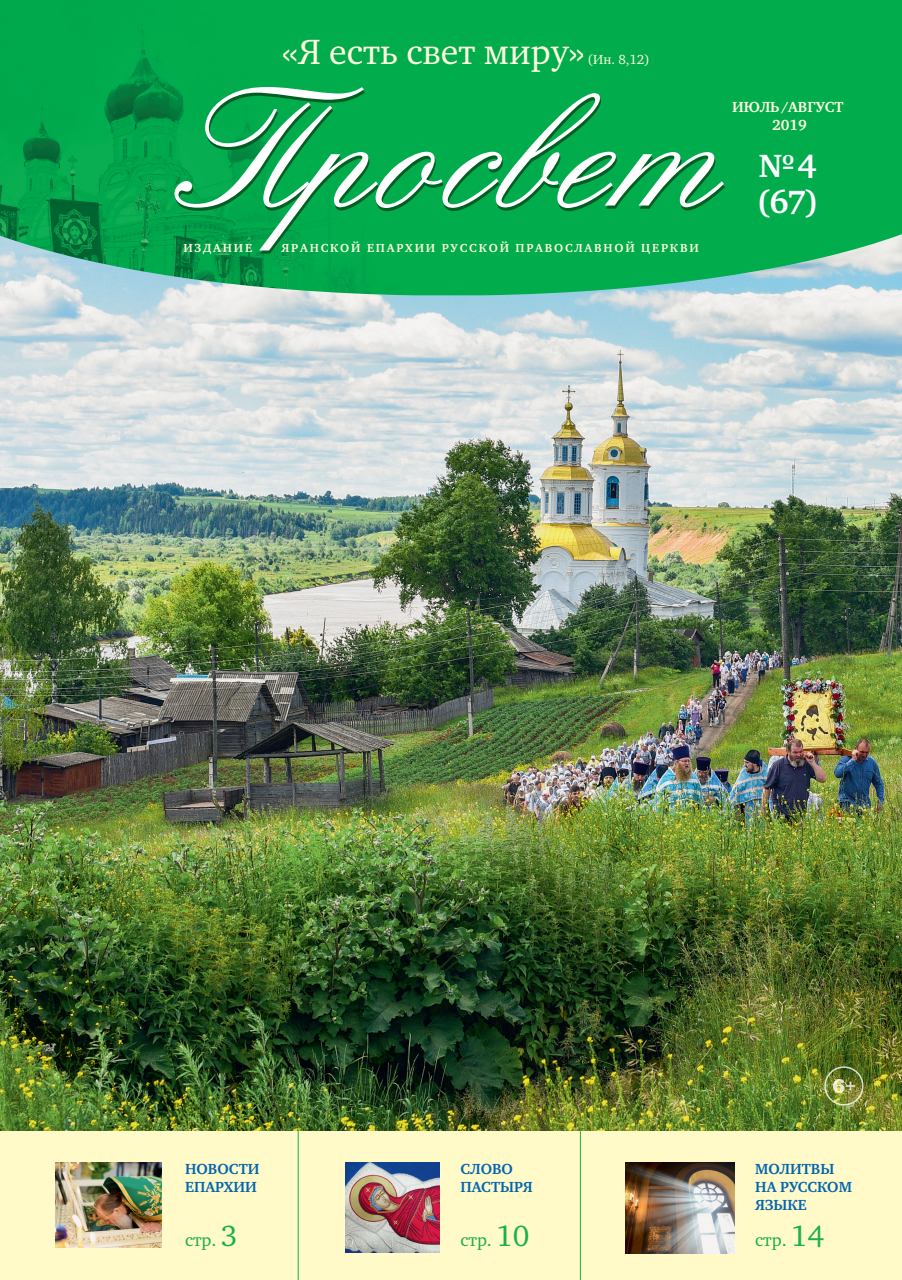
<style>
.page{position:relative;width:902px;height:1280px;background:#fff}
.page>*{position:absolute;margin:0;border:0;box-sizing:border-box;transform-origin:0 0}
.t1{font:36px "Charter C";color:#fffcdd}
.t2{font:700 33px/36px "Charter C";color:#fff}
.t3{font:18px "Charter C";color:#1ab04b}
.t4{font:700 15px/18px "Charter C";color:#0164b1}
.t5{font:700 15px/18px "Charter C";color:#fffcdd;text-align:center}
.t6{font:13.5px "Charter C";color:#fffcdd}
.t7{font:700 12px "Charter C";letter-spacing:.15em;color:#fffcdd}
.s1{font-size:30px}
</style>
<div class="page">
<img style="left:0;top:295px;width:901px;height:836px">
<img style="left:0;top:0;width:901px;height:295px">
<div style="left:0;top:1131px;width:901px;height:149px;background:#fffac8"></div>
<svg style="left:174px;top:87px;width:550px;height:167px;background:#1daf5e"></svg>
<img style="left:55px;top:1162px;width:107px;height:85px">
<img style="left:625px;top:1162px;width:109px;height:91px">
<img style="left:345px;top:1162px;width:94px;height:90px">
<hr style="left:298px;top:1131px;width:1px;height:149px;background:#1ab04b">
<hr style="left:580px;top:1131px;width:1px;height:149px;background:#1ab04b">
<div style="left:824px;top:1066px;width:39px;height:39px;border:2px solid #fff;border-radius:50%"></div>
<svg style="left:832px;top:1079px;width:22px;height:14px"></svg>
<h1 class="t1" style="left:282px;top:32px;width:304px">«Я есть свет миру»</h1>
<p class="t6" style="left:587px;top:52px;width:64px">(Ин. 8,12)</p>
<p class="t7" style="left:183px;top:241px;width:70px">ИЗДАНИЕ</p>
<p class="t7" style="left:281px;top:241px;width:418px">ЯРАНСКОЙ ЕПАРХИИ РУССКОЙ ПРАВОСЛАВНОЙ ЦЕРКВИ</p>
<p class="t5" style="left:732px;top:98px;width:113px">ИЮЛЬ/АВГУСТ<br>2019</p>
<h2 class="t2" style="left:756px;top:148px;width:63px">№4 (67)</h2>
<p class="t4" style="left:185px;top:1160px;width:76px">НОВОСТИ<br>ЕПАРХИИ</p>
<p class="t4" style="left:460px;top:1160px;width:74px">СЛОВО<br>ПАСТЫРЯ</p>
<p class="t4" style="left:755px;top:1160px;width:98px">МОЛИТВЫ<br>НА РУССКОМ<br>ЯЗЫКЕ</p>
<h3 class="t3" style="left:185px;top:1230px;width:54px">стр. <span class="s1">3</span></h3>
<h3 class="t3" style="left:460px;top:1230px;width:71px">стр. <span class="s1">10</span></h3>
<h3 class="t3" style="left:755px;top:1230px;width:71px">стр. <span class="s1">14</span></h3>
</div>
